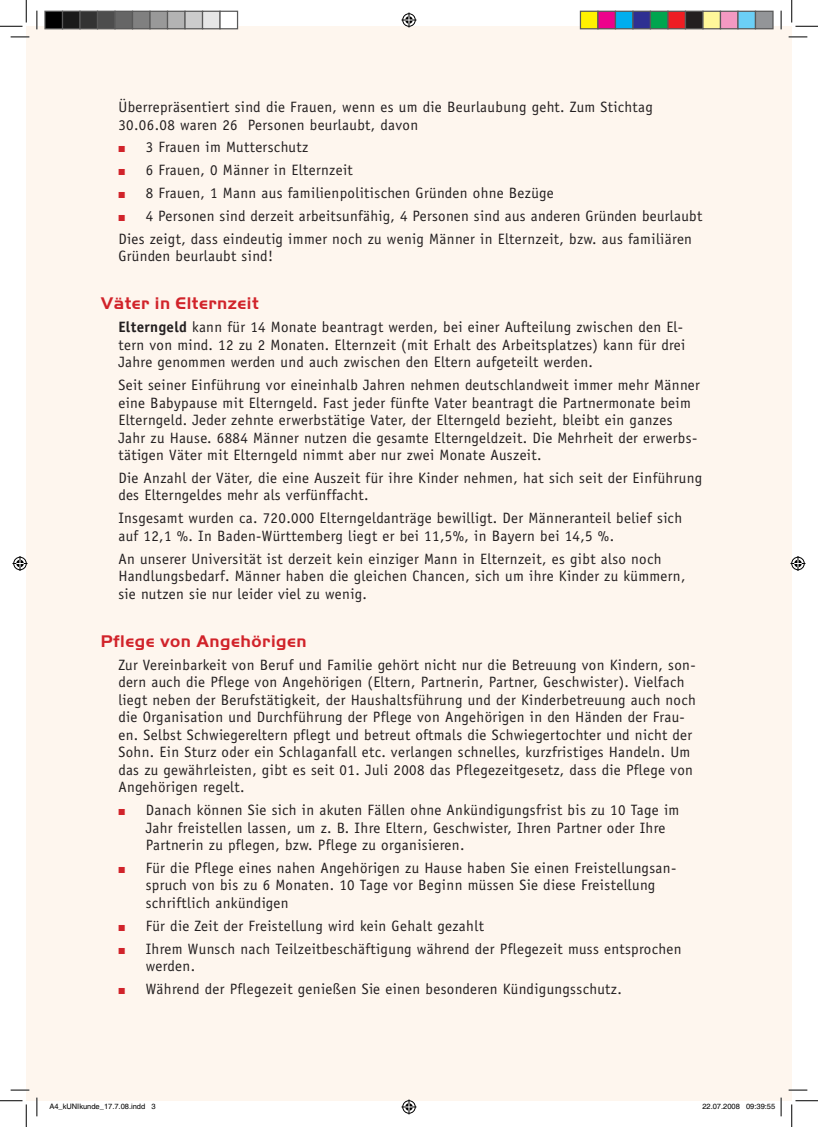
<style>
.page{position:relative;width:818px;height:1127px;background:#fff}
.page>*{position:absolute;margin:0;border:0;box-sizing:border-box;transform-origin:0 0}
.t1{font:700 17.5px "Handel Gothic EF";letter-spacing:.03em;color:#d1232a}
.t2{font:15px/17.5px "Officina Sans";letter-spacing:.025em;color:#231f20}
.t3{font:7.5px "Helvetica";color:#000}
.s1{color:#d1232a}
.s2{font-weight:700}
</style>
<div class="page">
<div style="left:37px;top:26px;width:755px;height:1074px;background:#fef6ee"></div>
<div style="left:26px;top:26px;width:11px;height:1074px;background:#fef6ee"></div>
<svg style="left:11px;top:36px;width:18px;height:2px"></svg>
<svg style="left:788px;top:36px;width:19px;height:2px"></svg>
<svg style="left:11px;top:1089px;width:18px;height:1px"></svg>
<svg style="left:788px;top:1089px;width:19px;height:1px"></svg>
<svg style="left:36px;top:11px;width:2px;height:18px"></svg>
<svg style="left:36px;top:1097px;width:2px;height:18px"></svg>
<svg style="left:780px;top:11px;width:2px;height:18px"></svg>
<svg style="left:0;top:0;width:27px;height:27px"></svg>
<svg style="left:0;top:1100px;width:27px;height:26px"></svg>
<svg style="left:791px;top:0;width:27px;height:27px"></svg>
<svg style="left:791px;top:1100px;width:27px;height:26px"></svg>
<svg style="left:401px;top:13px;width:15px;height:15px"></svg>
<svg style="left:401px;top:1099px;width:15px;height:15px"></svg>
<svg style="left:13px;top:556px;width:15px;height:15px"></svg>
<svg style="left:790px;top:556px;width:15px;height:15px"></svg>
<div style="left:45px;top:11px;width:18px;height:18px;background:#000"></div>
<div style="left:44px;top:11px;width:19px;height:18px;border:1px solid #595959"></div>
<div style="left:63px;top:11px;width:17px;height:18px;background:#1a1a1a"></div>
<div style="left:62px;top:11px;width:19px;height:18px;border:1px solid #595959"></div>
<div style="left:80px;top:11px;width:18px;height:18px;background:#333"></div>
<div style="left:79px;top:11px;width:19px;height:18px;border:1px solid #595959"></div>
<div style="left:98px;top:11px;width:17px;height:18px;background:#4d4d4d"></div>
<div style="left:97px;top:11px;width:19px;height:18px;border:1px solid #595959"></div>
<div style="left:115px;top:11px;width:18px;height:18px;background:#666"></div>
<div style="left:114px;top:11px;width:19px;height:18px;border:1px solid #595959"></div>
<div style="left:133px;top:11px;width:17px;height:18px;background:#808080"></div>
<div style="left:132px;top:11px;width:19px;height:18px;border:1px solid #595959"></div>
<div style="left:150px;top:11px;width:18px;height:18px;background:#999"></div>
<div style="left:149px;top:11px;width:19px;height:18px;border:1px solid #595959"></div>
<div style="left:168px;top:11px;width:17px;height:18px;background:#b3b3b3"></div>
<div style="left:167px;top:11px;width:19px;height:18px;border:1px solid #595959"></div>
<div style="left:185px;top:11px;width:18px;height:18px;background:#ccc"></div>
<div style="left:184px;top:11px;width:19px;height:18px;border:1px solid #595959"></div>
<div style="left:203px;top:11px;width:17px;height:18px;background:#e6e6e6"></div>
<div style="left:202px;top:11px;width:19px;height:18px;border:1px solid #595959"></div>
<div style="left:220px;top:11px;width:18px;height:18px;background:#fff"></div>
<div style="left:219px;top:11px;width:19px;height:18px;border:1px solid #595959"></div>
<div style="left:580px;top:11px;width:18px;height:18px;background:#fff101"></div>
<div style="left:580px;top:11px;width:18px;height:18px;border:1px solid #595959"></div>
<div style="left:598px;top:11px;width:17px;height:18px;background:#ed028c"></div>
<div style="left:597px;top:11px;width:19px;height:18px;border:1px solid #595959"></div>
<div style="left:615px;top:11px;width:18px;height:18px;background:#00aeef"></div>
<div style="left:615px;top:11px;width:18px;height:18px;border:1px solid #595959"></div>
<div style="left:633px;top:11px;width:17px;height:18px;background:#2e3092"></div>
<div style="left:632px;top:11px;width:19px;height:18px;border:1px solid #595959"></div>
<div style="left:650px;top:11px;width:18px;height:18px;background:#00a54f"></div>
<div style="left:650px;top:11px;width:18px;height:18px;border:1px solid #595959"></div>
<div style="left:668px;top:11px;width:17px;height:18px;background:#ee1d23"></div>
<div style="left:667px;top:11px;width:19px;height:18px;border:1px solid #595959"></div>
<div style="left:685px;top:11px;width:18px;height:18px;background:#231f20"></div>
<div style="left:685px;top:11px;width:18px;height:18px;border:1px solid #595959"></div>
<div style="left:703px;top:11px;width:17px;height:18px;background:#fff79a"></div>
<div style="left:702px;top:11px;width:19px;height:18px;border:1px solid #595959"></div>
<div style="left:720px;top:11px;width:18px;height:18px;background:#f499c2"></div>
<div style="left:720px;top:11px;width:18px;height:18px;border:1px solid #595959"></div>
<div style="left:738px;top:11px;width:17px;height:18px;background:#6bcff6"></div>
<div style="left:737px;top:11px;width:19px;height:18px;border:1px solid #595959"></div>
<div style="left:755px;top:11px;width:18px;height:18px;background:#939598"></div>
<div style="left:755px;top:11px;width:18px;height:18px;border:1px solid #595959"></div>
<svg style="left:746px;top:1097px;width:36px;height:18px"></svg>
<p class="t2" style="left:118px;top:98px;width:536px">Überrepräsentiert sind die Frauen, wenn es um die Beurlaubung geht. Zum Stichtag<br>30.06.08 waren 26 Personen beurlaubt, davon</p>
<p class="t2" style="left:118px;top:138px;width:191px"><span class="s1">■</span> 3 Frauen im Mutterschutz</p>
<p class="t2" style="left:118px;top:161px;width:236px"><span class="s1">■</span> 6 Frauen, 0 Männer in Elternzeit</p>
<p class="t2" style="left:118px;top:184px;width:437px"><span class="s1">■</span> 8 Frauen, 1 Mann aus familienpolitischen Gründen ohne Bezüge</p>
<p class="t2" style="left:118px;top:204px;width:585px;line-height:22.9px"><span class="s1">■</span> 4 Personen sind derzeit arbeitsunfähig, 4 Personen sind aus anderen Gründen beurlaubt<br>Dies zeigt, dass eindeutig immer noch zu wenig Männer in Elternzeit, bzw. aus familiären</p>
<p class="t2" style="left:118px;top:247px;width:156px">Gründen beurlaubt sind!</p>
<p class="t1" style="left:101px;top:293px;width:160px">Väter in Elternzeit</p>
<p class="t2" style="left:118px;top:318px;width:568px"><span class="s2">Elterngeld</span> kann für 14 Monate beantragt werden, bei einer Aufteilung zwischen den El&shy;tern von mind. 12 zu 2 Monaten. Elternzeit (mit Erhalt des Arbeitsplatzes) kann für drei<br>Jahre genommen werden und auch zwischen den Eltern aufgeteilt werden.</p>
<p class="t2" style="left:118px;top:376px;width:583px">Seit seiner Einführung vor eineinhalb Jahren nehmen deutschlandweit immer mehr Männer eine Babypause mit Elterngeld. Fast jeder fünfte Vater beantragt die Partnermonate beim Elterngeld. Jeder zehnte erwerbstätige Vater, der Elterngeld bezieht, bleibt ein ganzes Jahr zu Hause. 6884 Männer nutzen die gesamte Elterngeldzeit. Die Mehrheit der erwerbs&shy;tätigen Väter mit Elterngeld nimmt aber nur zwei Monate Auszeit.</p>
<p class="t2" style="left:118px;top:469px;width:585px">Die Anzahl der Väter, die eine Auszeit für ihre Kinder nehmen, hat sich seit der Einführung des Elterngeldes mehr als verfünffacht.</p>
<p class="t2" style="left:118px;top:509px;width:565px">Insgesamt wurden ca. 720.000 Elterngeldanträge bewilligt. Der Männeranteil belief sich auf 12,1 %. In Baden-Württemberg liegt er bei 11,5%, in Bayern bei 14,5 %.</p>
<p class="t2" style="left:118px;top:549px;width:569px">An unserer Universität ist derzeit kein einziger Mann in Elternzeit, es gibt also noch<br>Handlungsbedarf. Männer haben die gleichen Chancen, sich um ihre Kinder zu kümmern, sie nutzen sie nur leider viel zu wenig.</p>
<p class="t1" style="left:101px;top:630px;width:208px">Pflege von Angehörigen</p>
<p class="t2" style="left:118px;top:655px;width:579px">Zur Vereinbarkeit von Beruf und Familie gehört nicht nur die Betreuung von Kindern, son&shy;dern auch die Pflege von Angehörigen (Eltern, Partnerin, Partner, Geschwister). Vielfach liegt neben der Berufstätigkeit, der Haushaltsführung und der Kinderbetreuung auch noch die Organisation und Durchführung der Pflege von Angehörigen in den Händen der Frau&shy;en. Selbst Schwiegereltern pflegt und betreut oftmals die Schwiegertochter und nicht der Sohn. Ein Sturz oder ein Schlaganfall etc. verlangen schnelles, kurzfristiges Handeln. Um das zu gewährleisten, gibt es seit 01. Juli 2008 das Pflegezeitgesetz, dass die Pflege von Angehörigen regelt.</p>
<p class="t2" style="left:146px;top:801px;width:535px;text-indent:-27px"><span class="s1">■</span> Danach können Sie sich in akuten Fällen ohne Ankündigungsfrist bis zu 10 Tage im<br>Jahr freistellen lassen, um z. B. Ihre Eltern, Geschwister, Ihren Partner oder Ihre<br>Partnerin zu pflegen, bzw. Pflege zu organisieren.</p>
<p class="t2" style="left:146px;top:858px;width:532px;text-indent:-27px"><span class="s1">■</span> Für die Pflege eines nahen Angehörigen zu Hause haben Sie einen Freistellungsan&shy;spruch von bis zu 6 Monaten. 10 Tage vor Beginn müssen Sie diese Freistellung schriftlich ankündigen</p>
<p class="t2" style="left:118px;top:916px;width:367px"><span class="s1">■</span> Für die Zeit der Freistellung wird kein Gehalt gezahlt</p>
<p class="t2" style="left:146px;top:939px;width:537px;text-indent:-27px"><span class="s1">■</span> Ihrem Wunsch nach Teilzeitbeschäftigung während der Pflegezeit muss entsprochen werden.</p>
<p class="t2" style="left:118px;top:979px;width:505px"><span class="s1">■</span> Während der Pflegezeit genießen Sie einen besonderen Kündigungsschutz.</p>
<p class="t3" style="left:49px;top:1101px;width:108px">A4_kUNIkunde_17.7.08.indd 3</p>
<p class="t3" style="left:702px;top:1101px;width:74px">22.07.2008 09:39:55</p>
</div>
